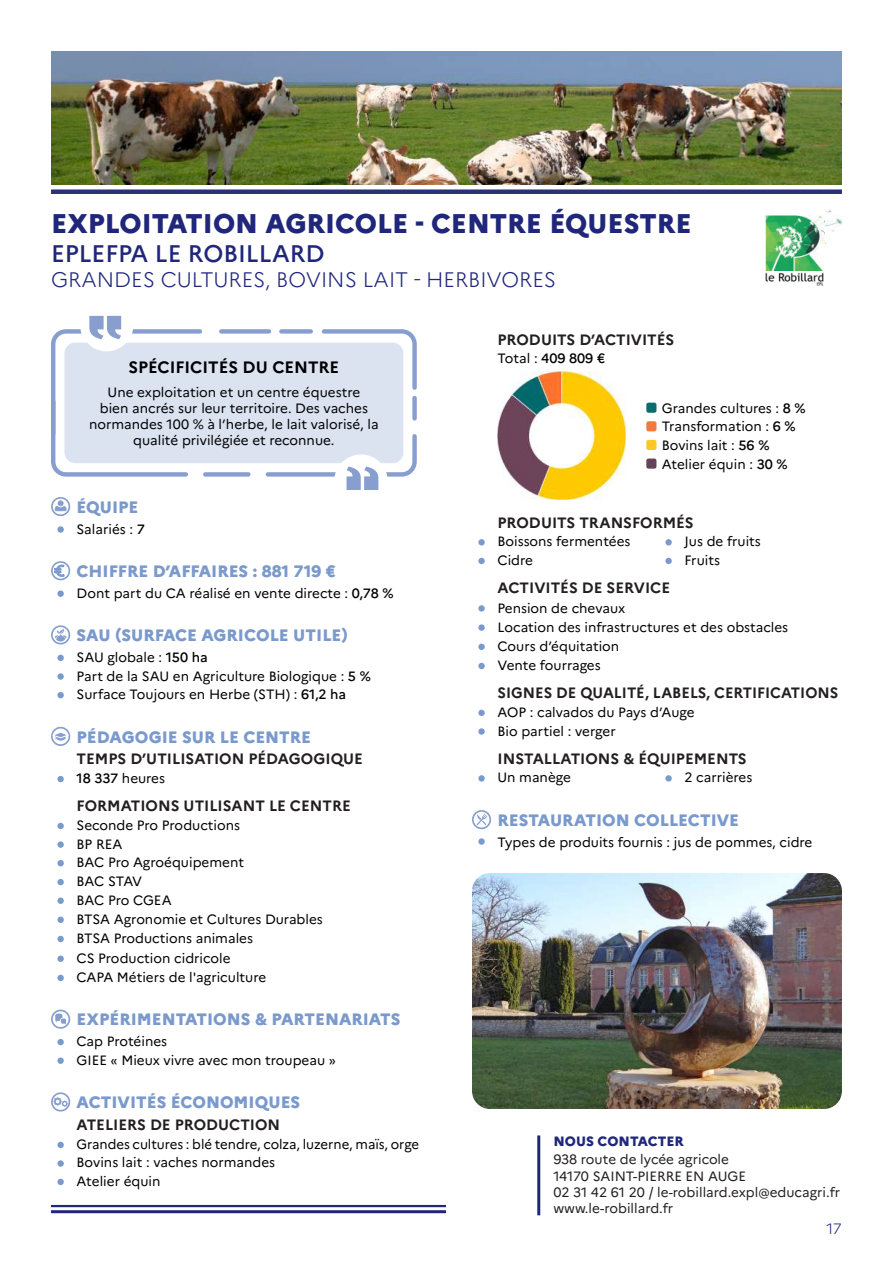
<style>
.page{position:relative;width:893px;height:1263px;background:#fff}
.page>*{position:absolute;margin:0;border:0;box-sizing:border-box;transform-origin:0 0}
.t1{font:800 27px "Marianne";color:#20277b}
.t2{font:500 24px "Marianne";color:#20277b}
.t3{font:300 21px "Marianne";color:#20277b}
.t4{font:800 16.5px "Marianne";color:#7a99cc}
.t5{font:700 16.5px "Marianne";color:#000001}
.t6{font:700 15px "Marianne";color:#231f20}
.t7{font:300 15px "Marianne";color:#20277b}
.t8{font:13.5px/18.6px "Marianne";color:#000001}
.t9{font:13.5px/16.2px "Marianne";color:#231f20}
.t10{font:500 13.5px "Marianne";color:#000001}
.t11{font:800 13.5px "Marianne";color:#20277b}
.s1{font-weight:500}
.s2{font-weight:400}
</style>
<div class="page">
<hr style="left:51px;top:1210px;width:791px;height:3px;background:#20277b">
<hr style="left:51px;top:1205px;width:791px;height:2px;background:#20277b">
<div style="left:446px;top:1157px;width:402px;height:66px;background:#fff"></div>
<svg style="left:51px;top:316px;width:366px;height:174px"></svg>
<img style="left:51px;top:51px;width:791px;height:134px">
<div style="left:51px;top:189px;width:791px;height:5px;background:#2a3175"></div>
<img style="left:766px;top:209px;width:76px;height:77px">
<img style="left:472px;top:873px;width:370px;height:236px">
<svg style="left:51px;top:561px;width:19px;height:19px"></svg>
<div style="left:57px;top:590px;width:7px;height:7px;background:#7a99cc;border-radius:50%"></div>
<svg style="left:51px;top:625px;width:19px;height:19px"></svg>
<div style="left:57px;top:692px;width:7px;height:6px;background:#7a99cc;border-radius:50%"></div>
<div style="left:57px;top:655px;width:7px;height:6px;background:#7a99cc;border-radius:50%"></div>
<div style="left:57px;top:673px;width:7px;height:7px;background:#7a99cc;border-radius:50%"></div>
<div style="left:57px;top:1039px;width:7px;height:6px;background:#7a99cc;border-radius:50%"></div>
<div style="left:57px;top:1057px;width:7px;height:7px;background:#7a99cc;border-radius:50%"></div>
<svg style="left:51px;top:1009px;width:19px;height:20px"></svg>
<div style="left:57px;top:526px;width:7px;height:7px;background:#7a99cc;border-radius:50%"></div>
<svg style="left:51px;top:497px;width:19px;height:19px"></svg>
<div style="left:57px;top:500px;width:7px;height:7px;border:1px solid #fff;border-radius:50%"></div>
<div style="left:57px;top:1142px;width:7px;height:6px;background:#7a99cc;border-radius:50%"></div>
<div style="left:57px;top:1160px;width:7px;height:7px;background:#7a99cc;border-radius:50%"></div>
<div style="left:57px;top:1179px;width:7px;height:6px;background:#7a99cc;border-radius:50%"></div>
<svg style="left:51px;top:1092px;width:19px;height:19px"></svg>
<div style="left:57px;top:776px;width:7px;height:6px;background:#7a99cc;border-radius:50%"></div>
<div style="left:57px;top:823px;width:7px;height:6px;background:#7a99cc;border-radius:50%"></div>
<div style="left:57px;top:841px;width:7px;height:7px;background:#7a99cc;border-radius:50%"></div>
<div style="left:57px;top:860px;width:7px;height:6px;background:#7a99cc;border-radius:50%"></div>
<div style="left:57px;top:879px;width:7px;height:6px;background:#7a99cc;border-radius:50%"></div>
<div style="left:57px;top:897px;width:7px;height:7px;background:#7a99cc;border-radius:50%"></div>
<div style="left:57px;top:916px;width:7px;height:7px;background:#7a99cc;border-radius:50%"></div>
<div style="left:57px;top:936px;width:7px;height:6px;background:#7a99cc;border-radius:50%"></div>
<div style="left:57px;top:955px;width:7px;height:7px;background:#7a99cc;border-radius:50%"></div>
<div style="left:57px;top:975px;width:7px;height:6px;background:#7a99cc;border-radius:50%"></div>
<svg style="left:51px;top:727px;width:19px;height:19px"></svg>
<div style="left:478px;top:838px;width:7px;height:7px;background:#7a99cc;border-radius:50%"></div>
<svg style="left:472px;top:810px;width:19px;height:19px"></svg>
<img style="left:497px;top:372px;width:128px;height:127px">
<div style="left:478px;top:539px;width:7px;height:6px;background:#7a99cc;border-radius:50%"></div>
<div style="left:478px;top:605px;width:7px;height:7px;background:#7a99cc;border-radius:50%"></div>
<div style="left:478px;top:644px;width:7px;height:6px;background:#7a99cc;border-radius:50%"></div>
<div style="left:665px;top:539px;width:7px;height:6px;background:#7a99cc;border-radius:50%"></div>
<div style="left:478px;top:558px;width:7px;height:6px;background:#7a99cc;border-radius:50%"></div>
<div style="left:478px;top:624px;width:7px;height:7px;background:#7a99cc;border-radius:50%"></div>
<div style="left:478px;top:663px;width:7px;height:6px;background:#7a99cc;border-radius:50%"></div>
<div style="left:665px;top:558px;width:7px;height:6px;background:#7a99cc;border-radius:50%"></div>
<div style="left:478px;top:710px;width:7px;height:6px;background:#7a99cc;border-radius:50%"></div>
<div style="left:478px;top:775px;width:7px;height:7px;background:#7a99cc;border-radius:50%"></div>
<svg style="left:478px;top:728px;width:7px;height:7px"></svg>
<div style="left:665px;top:775px;width:7px;height:7px;background:#7a99cc;border-radius:50%"></div>
<div style="left:646px;top:403px;width:10px;height:10px;background:#096d6f;border-radius:2px"></div>
<div style="left:646px;top:421px;width:10px;height:10px;background:#f4793f;border-radius:2px"></div>
<div style="left:646px;top:440px;width:10px;height:10px;background:#fec727;border-radius:2px"></div>
<div style="left:646px;top:458px;width:10px;height:11px;background:#66435a;border-radius:2px"></div>
<hr style="left:537px;top:1135px;width:3px;height:80px;background:#20277b">
<h1 class="t1" style="left:51px;top:207px;width:642px">EXPLOITATION AGRICOLE - CENTRE ÉQUESTRE</h1>
<h2 class="t2" style="left:51px;top:239px;width:275px">EPLEFPA LE ROBILLARD</h2>
<h3 class="t3" style="left:51px;top:267px;width:507px">GRANDES CULTURES, BOVINS LAIT - HERBIVORES</h3>
<p class="t5" style="left:129px;top:357px;width:212px">SPÉCIFICITÉS DU CENTRE</p>
<p class="t8" style="left:89px;top:384px;width:291px;line-height:16.2px;text-align:center">Une exploitation et un centre équestre<br>bien ancrés sur leur territoire. Des vaches normandes 100 % à l’herbe, le lait valorisé, la qualité privilégiée et reconnue.</p>
<p class="t4" style="left:77px;top:497px;width:63px">ÉQUIPE</p>
<p class="t8" style="left:77px;top:519px;width:70px">Salariés : <span class="s1">7</span></p>
<p class="t4" style="left:77px;top:561px;width:261px">CHIFFRE D’AFFAIRES : 881 719 €</p>
<p class="t8" style="left:77px;top:583px;width:319px">Dont part du CA réalisé en vente directe : <span class="s1">0,78 %</span></p>
<p class="t4" style="left:77px;top:625px;width:273px">SAU (SURFACE AGRICOLE UTILE)</p>
<p class="t8" style="left:77px;top:648px;width:296px">SAU globale : <span class="s1">150 ha<br></span>Part de la SAU en Agriculture Biologique : <span class="s1">5 %<br></span>Surface Toujours en Herbe (STH) : <span class="s1">61,2 ha</span></p>
<p class="t4" style="left:77px;top:727px;width:236px">PÉDAGOGIE SUR LE CENTRE</p>
<p class="t6" style="left:77px;top:750px;width:288px">TEMPS D’UTILISATION PÉDAGOGIQUE</p>
<p class="t6" style="left:77px;top:797px;width:276px">FORMATIONS UTILISANT LE CENTRE</p>
<p class="t8" style="left:77px;top:816px;width:169px">Seconde Pro Productions<br>BP REA<br>BAC Pro Agroéquipement<br>BAC STAV<br>BAC Pro CGEA</p>
<p class="t8" style="left:77px;top:769px;width:90px"><span class="s1">18 337</span> heures</p>
<p class="t8" style="left:77px;top:909px;width:248px;line-height:19.8px">BTSA Agronomie et Cultures Durables<br>BTSA Productions animales<br>CS Production cidricole</p>
<p class="t8" style="left:77px;top:968px;width:191px">CAPA Métiers de l'agriculture</p>
<p class="t4" style="left:77px;top:1009px;width:325px">EXPÉRIMENTATIONS &amp; PARTENARIATS</p>
<p class="t8" style="left:77px;top:1032px;width:261px">Cap Protéines<br>GIEE « Mieux vivre avec mon troupeau »</p>
<p class="t4" style="left:77px;top:1092px;width:225px">ACTIVITÉS ÉCONOMIQUES</p>
<p class="t6" style="left:77px;top:1115px;width:205px">ATELIERS DE PRODUCTION</p>
<p class="t8" style="left:77px;top:1134px;width:344px">Grandes cultures : blé tendre, colza, luzerne, maïs, orge<br>Bovins lait : vaches normandes<br>Atelier équin</p>
<p class="t6" style="left:497px;top:330px;width:178px">PRODUITS D’ACTIVITÉS</p>
<p class="t10" style="left:497px;top:350px;width:109px"><span class="s2">Total :</span> 409 809 €</p>
<p class="t8" style="left:662px;top:399px;width:145px">Grandes cultures : <span class="s1">8 %<br></span>Transformation : <span class="s1">6 %<br></span>Bovins lait : <span class="s1">56 %<br></span>Atelier équin : <span class="s1">30 %</span></p>
<p class="t6" style="left:497px;top:513px;width:198px">PRODUITS TRANSFORMÉS</p>
<p class="t8" style="left:497px;top:532px;width:134px">Boissons fermentées</p>
<p class="t8" style="left:497px;top:551px;width:37px">Cidre</p>
<p class="t6" style="left:497px;top:579px;width:174px">ACTIVITÉS DE SERVICE</p>
<p class="t8" style="left:684px;top:532px;width:78px">Jus de fruits</p>
<p class="t8" style="left:684px;top:551px;width:37px">Fruits</p>
<p class="t8" style="left:497px;top:599px;width:129px">Pension de chevaux</p>
<p class="t8" style="left:497px;top:637px;width:123px">Cours d’équitation</p>
<p class="t8" style="left:497px;top:617px;width:292px">Location des infrastructures et des obstacles</p>
<p class="t8" style="left:497px;top:656px;width:105px">Vente fourrages</p>
<p class="t6" style="left:497px;top:684px;width:342px">SIGNES DE QUALITÉ, LABELS, CERTIFICATIONS</p>
<p class="t8" style="left:497px;top:703px;width:199px">AOP : calvados du Pays d’Auge</p>
<p class="t8" style="left:497px;top:721px;width:120px">Bio partiel : verger</p>
<p class="t6" style="left:497px;top:749px;width:251px">INSTALLATIONS &amp; ÉQUIPEMENTS</p>
<p class="t8" style="left:497px;top:768px;width:75px">Un manège</p>
<p class="t8" style="left:684px;top:768px;width:69px">2 carrières</p>
<p class="t4" style="left:497px;top:810px;width:243px">RESTAURATION COLLECTIVE</p>
<p class="t8" style="left:497px;top:832px;width:316px">Types de produits fournis : jus de pommes, cidre</p>
<p class="t11" style="left:553px;top:1133px;width:132px">NOUS CONTACTER</p>
<p class="t9" style="left:553px;top:1151px;width:288px">938 route de lycée agricole<br>14170 SAINT-PIERRE EN AUGE<br>02 31 42 61 20 / le-robillard.expl@educagri.fr www.le-robillard.fr</p>
<p class="t7" style="left:826px;top:1220px;width:17px">17</p>
</div>
